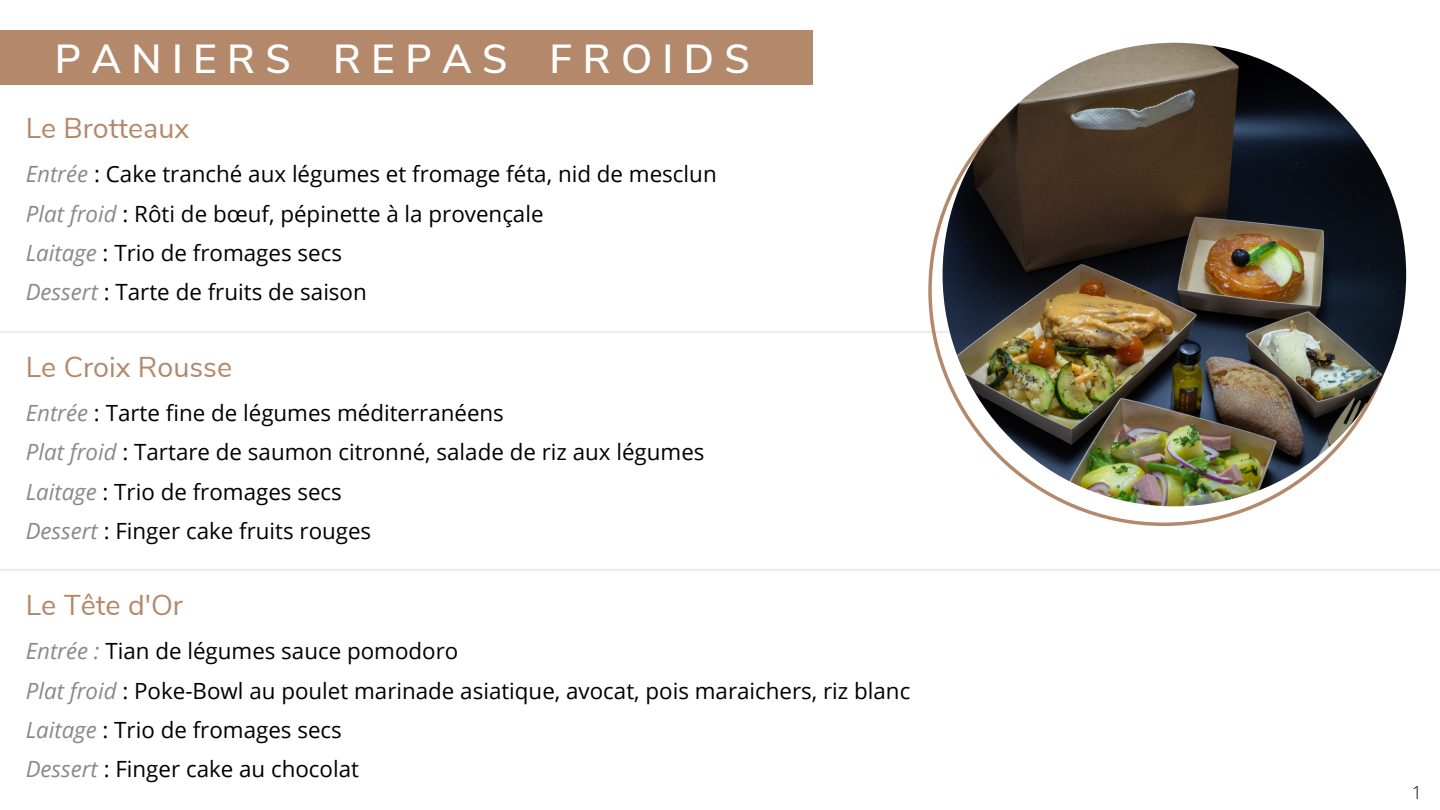
<style>
.page{position:relative;width:1440px;height:810px;background:#fff}
.page>*{position:absolute;margin:0;border:0;box-sizing:border-box;transform-origin:0 0}
.t1{font:600 40.5px "Nunito Sans";color:#fff}
.t2{font:28.65px "Nunito Sans";color:#b4886a}
.t3{font:28.5px "Nunito Sans";color:#b4886a}
.t4{font:22.35px/39.3px "Open Sans";color:#000}
.t5{font:300 18px "Open Sans";color:#000}
.s1{font-style:italic;color:#898989}
</style>
<div class="page">
<hr style="left:0;top:331px;width:1012px;height:2px;background:#edecec">
<div style="left:0;top:30px;width:813px;height:55px;background:#b4886a"></div>
<hr style="left:0;top:569px;width:1440px;height:2px;background:#edecec">
<svg style="left:928px;top:55px;width:471px;height:471px"></svg>
<img style="left:943px;top:43px;width:463px;height:463px;border-radius:50%">
<h1 class="t1" style="left:55px;top:30px;width:697px">P A N I E R S R E P A S F R O I D S</h1>
<p class="t3" style="left:26px;top:108px;width:165px">Le Brotteaux</p>
<p class="t4" style="left:26px;top:154px;width:693px"><span class="s1">Entrée</span> : Cake tranché aux légumes et fromage féta, nid de mesclun <span class="s1">Plat froid</span> : Rôti de bœuf, pépinette à la provençale<br><span class="s1">Laitage</span> : Trio de fromages secs<br><span class="s1">Dessert</span> : Tarte de fruits de saison</p>
<p class="t2" style="left:26px;top:346px;width:208px">Le Croix Rousse</p>
<p class="t4" style="left:26px;top:392px;width:680px"><span class="s1">Entrée</span> : Tarte fine de légumes méditerranéens<br><span class="s1">Plat froid</span> : Tartare de saumon citronné, salade de riz aux légumes <span class="s1">Laitage</span> : Trio de fromages secs<br><span class="s1">Dessert</span> : Finger cake fruits rouges</p>
<p class="t2" style="left:26px;top:584px;width:159px">Le Tête d'Or</p>
<p class="t4" style="left:26px;top:631px;width:886px"><span class="s1">Entrée :</span> Tian de légumes sauce pomodoro<br><span class="s1">Plat froid</span> : Poke-Bowl au poulet marinade asiatique, avocat, pois maraichers, riz blanc <span class="s1">Laitage</span> : Trio de fromages secs<br><span class="s1">Dessert</span> : Finger cake au chocolat</p>
<p class="t5" style="left:1412px;top:780px;width:12px">1</p>
</div>
